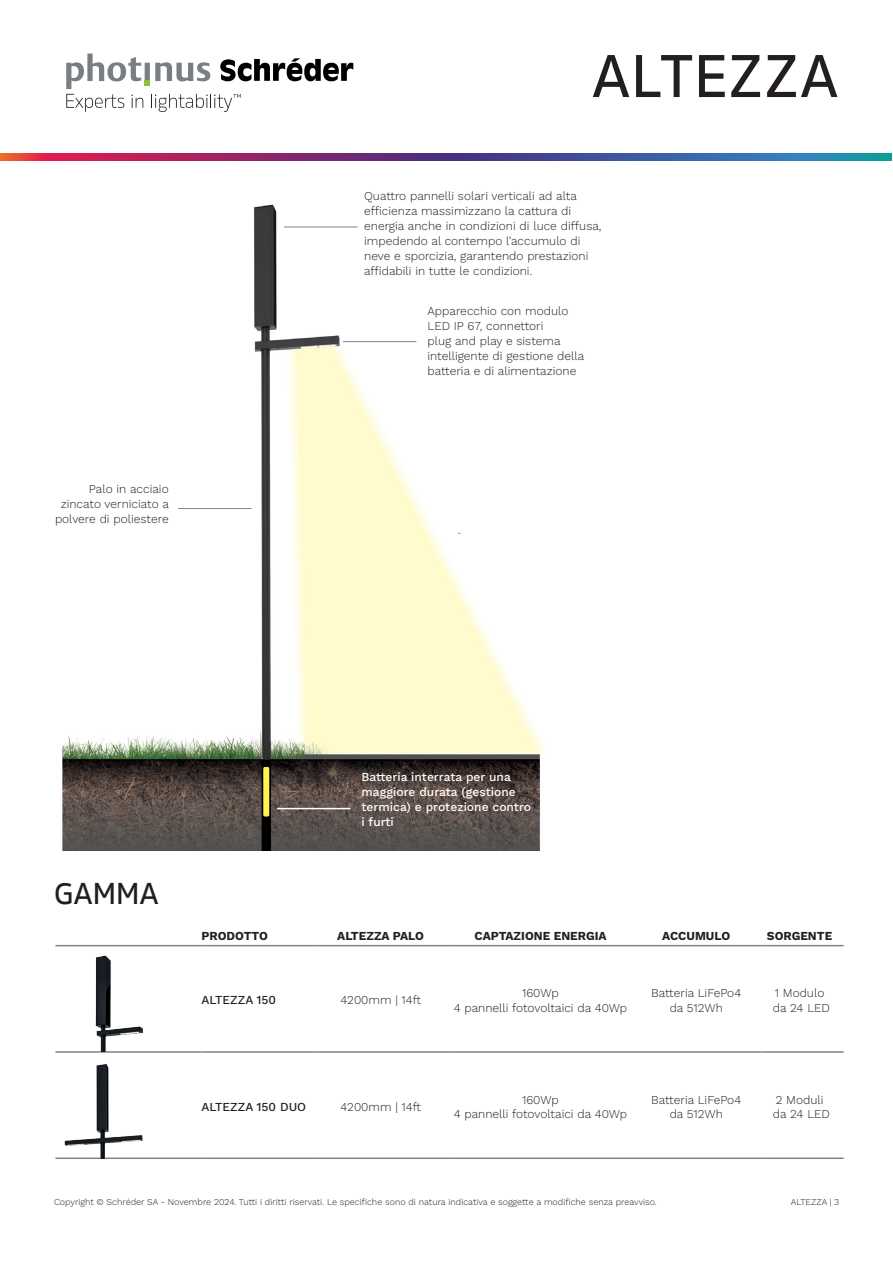
<style>
.page{position:relative;width:893px;height:1263px;background:#fff}
.page>*{position:absolute;margin:0;border:0;box-sizing:border-box;transform-origin:0 0}
.t1{font:500 60px "Rleud";letter-spacing:.015em;color:#231f20}
.t2{font:500 30px "Rleud";color:#231f20}
.BODY_TEXT{font:300 12px/14.4px "Work Sans";color:#231f20;text-align:center}
.BODY_TEXT-2{font:500 12px/15px "Work Sans";color:#fff}
.t3{font:700 12px "Work Sans";color:#231f20}
.t4{font:500 12px "Work Sans";color:#231f20}
.t5{font:300 9px "Work Sans";color:#231f20}
</style>
<div class="page">
<svg style="left:0;top:153px;width:891px;height:7px;background:#6a4581"></svg>
<svg style="left:66px;top:54px;width:287px;height:58px"></svg>
<img style="left:62px;top:204px;width:482px;height:647px">
<hr style="left:284px;top:227px;width:74px;height:1px;background:#828287">
<hr style="left:178px;top:508px;width:74px;height:1px;background:#828287">
<hr style="left:343px;top:341px;width:73px;height:1px;background:#828287">
<hr style="left:277px;top:808px;width:73px;height:1px;background:#fff">
<hr style="left:55px;top:945px;width:147px;height:1px;background:#828287">
<hr style="left:202px;top:945px;width:115px;height:1px;background:#828287">
<hr style="left:317px;top:945px;width:133px;height:1px;background:#828287">
<hr style="left:450px;top:945px;width:187px;height:1px;background:#828287">
<hr style="left:637px;top:945px;width:125px;height:1px;background:#828287">
<hr style="left:762px;top:945px;width:82px;height:1px;background:#828287">
<hr style="left:202px;top:1051px;width:115px;height:2px;background:#828287">
<hr style="left:317px;top:1051px;width:133px;height:2px;background:#828287">
<hr style="left:450px;top:1051px;width:187px;height:2px;background:#828287">
<hr style="left:637px;top:1051px;width:125px;height:2px;background:#828287">
<hr style="left:762px;top:1051px;width:82px;height:2px;background:#828287">
<hr style="left:55px;top:1051px;width:147px;height:2px;background:#828287">
<hr style="left:55px;top:1157px;width:147px;height:2px;background:#828287">
<hr style="left:202px;top:1157px;width:115px;height:2px;background:#828287">
<hr style="left:317px;top:1157px;width:133px;height:2px;background:#828287">
<hr style="left:450px;top:1157px;width:187px;height:2px;background:#828287">
<hr style="left:637px;top:1157px;width:125px;height:2px;background:#828287">
<hr style="left:762px;top:1157px;width:82px;height:2px;background:#828287">
<img style="left:88px;top:955px;width:60px;height:97px">
<img style="left:65px;top:1064px;width:85px;height:94px">
<p class="t1" style="left:592px;top:36px;width:248px">ALTEZZA</p>
<p class="BODY_TEXT" style="left:364px;top:188px;width:239px;line-height:15px;text-align:left">Quattro pannelli solari verticali ad alta efficienza massimizzano la cattura di energia anche in condizioni di luce diffusa, impedendo al contempo l’accumulo di neve e sporcizia, garantendo prestazioni affidabili in tutte le condizioni.</p>
<p class="BODY_TEXT" style="left:89px;top:481px;width:81px">Palo in acciaio</p>
<p class="BODY_TEXT" style="left:61px;top:496px;width:110px">zincato verniciato a</p>
<p class="BODY_TEXT" style="left:55px;top:511px;width:115px">polvere di poliestere</p>
<p class="BODY_TEXT" style="left:427px;top:303px;width:142px">Apparecchio con modulo</p>
<p class="BODY_TEXT" style="left:427px;top:318px;width:118px">LED IP 67, connettori</p>
<p class="BODY_TEXT" style="left:427px;top:333px;width:135px">plug and play e sistema</p>
<p class="BODY_TEXT" style="left:427px;top:348px;width:158px">intelligente di gestione della</p>
<p class="BODY_TEXT" style="left:427px;top:363px;width:150px">batteria e di alimentazione</p>
<p class="t2" style="left:54px;top:873px;width:106px">GAMMA</p>
<p class="BODY_TEXT-2" style="left:362px;top:770px;width:151px">Batteria interrata per una</p>
<p class="BODY_TEXT-2" style="left:362px;top:785px;width:156px">maggiore durata (gestione</p>
<p class="BODY_TEXT-2" style="left:362px;top:800px;width:171px">termica) e protezione contro i furti</p>
<p class="t3" style="left:202px;top:928px;width:68px">PRODOTTO</p>
<p class="t3" style="left:337px;top:928px;width:88px">ALTEZZA PALO</p>
<p class="t3" style="left:474px;top:928px;width:134px">CAPTAZIONE ENERGIA</p>
<p class="t3" style="left:662px;top:928px;width:70px">ACCUMULO</p>
<p class="t3" style="left:767px;top:928px;width:67px">SORGENTE</p>
<p class="t4" style="left:202px;top:993px;width:76px">ALTEZZA 150</p>
<p class="BODY_TEXT" style="left:340px;top:992px;width:82px">4200mm | 14ft</p>
<p class="BODY_TEXT" style="left:454px;top:985px;width:175px">160Wp<br>4 pannelli fotovoltaici da 40Wp</p>
<p class="BODY_TEXT" style="left:651px;top:985px;width:92px">Batteria LiFePo4 da 512Wh</p>
<p class="BODY_TEXT" style="left:773px;top:985px;width:59px;text-align:left">1 Modulo da 24 LED</p>
<p class="t4" style="left:202px;top:1099px;width:106px">ALTEZZA 150 DUO</p>
<p class="BODY_TEXT" style="left:340px;top:1099px;width:82px">4200mm | 14ft</p>
<p class="BODY_TEXT" style="left:454px;top:1092px;width:175px">160Wp<br>4 pannelli fotovoltaici da 40Wp</p>
<p class="BODY_TEXT" style="left:651px;top:1092px;width:92px">Batteria LiFePo4 da 512Wh</p>
<p class="BODY_TEXT" style="left:773px;top:1092px;width:59px;text-align:left">2 Moduli da 24 LED</p>
<p class="t5" style="left:54px;top:1195px;width:604px">Copyright © Schréder SA - Novembre 2024. Tutti i diritti riservati. Le specifiche sono di natura indicativa e soggette a modifiche senza preavviso.</p>
<p class="t5" style="left:791px;top:1195px;width:50px">ALTEZZA | 3</p>
</div>
